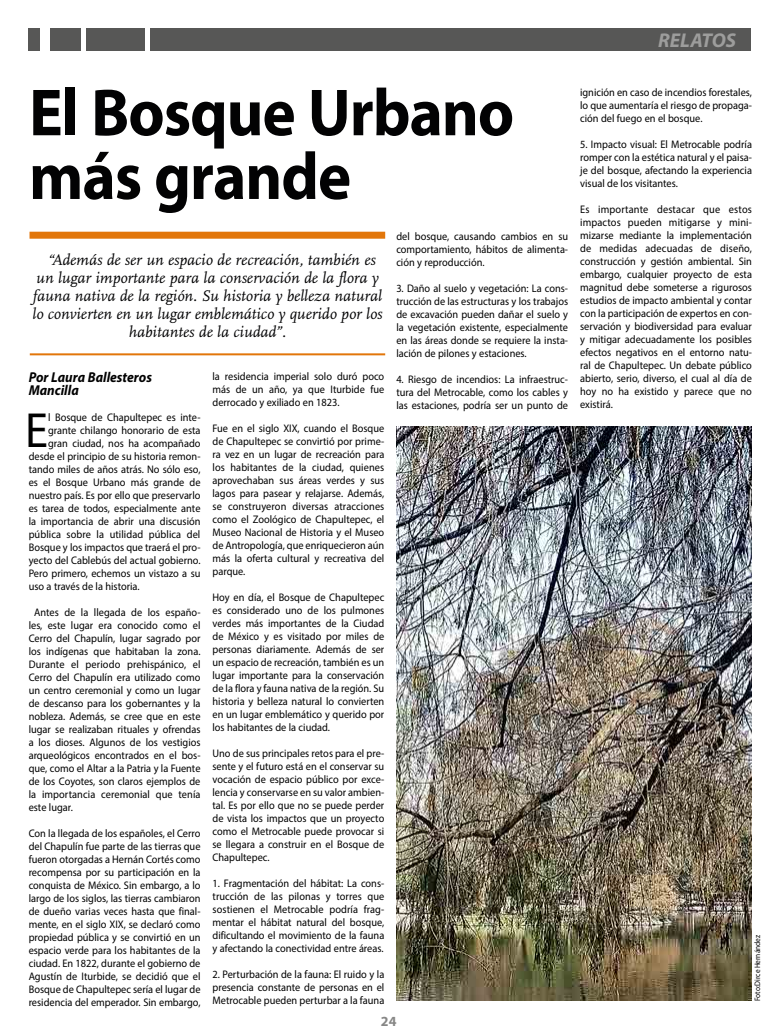
<style>
.page{position:relative;width:780px;height:1035px;background:#fff}
.page>*{position:absolute;margin:0;border:0;box-sizing:border-box;transform-origin:0 0}
.t1{font:700 67.1px/63.7px "Myriad Pro";letter-spacing:-.015em;color:#020203;scale:.94 1}
.t2{font:49.6px "Myriad Pro";color:#000;scale:.94 1}
.t3{font:italic 700 20px "Myriad Pro";color:#9d9d9c}
.t4{font:italic 16px/18px "Scala";color:#020203;text-align:center}
.t5{font:italic 700 14.3px/13.3px "Myriad Pro";color:#000;scale:.94 1}
.t6{font:700 14px "Myriad Pro";color:#878786}
.t7{font:11px/13px "Myriad Pro";color:#000;text-align:justify;scale:.94 1}
.t8{font:8px "Myriad Pro";color:#000;scale:.92 1}
</style>
<div class="page">
<div style="left:255px;top:28px;width:495px;height:23px;background:#575756"></div>
<div style="left:150px;top:28px;width:105px;height:23px;background:#575756"></div>
<div style="left:86px;top:28px;width:58px;height:23px;background:#575756"></div>
<div style="left:50px;top:28px;width:30px;height:23px;background:#575756"></div>
<div style="left:30px;top:232px;width:355px;height:7px;background:#e2760a"></div>
<hr style="left:30px;top:353px;width:355px;height:2px;background:#e2760a">
<div style="left:28px;top:28px;width:11px;height:23px;background:#575756"></div>
<img style="left:396px;top:427px;width:356px;height:574px">
<h3 class="t3" style="left:658px;top:33px;width:79px">RELATOS</h3>
<h1 class="t1" style="left:29px;top:83px;width:517px">El Bosque Urbano más grande</h1>
<p class="t4" style="left:32px;top:252px;width:351px">“Además de ser un espacio de recreación, también es<br>un lugar importante para la conservación de la flora y fauna nativa de la región. Su historia y belleza natural lo convierten en un lugar emblemático y querido por los habitantes de la ciudad”.</p>
<h3 class="t5" style="left:29px;top:371px;width:133px">Por Laura Ballesteros<br>Mancilla</h3>
<h2 class="t2" style="left:25px;top:406px;width:26px">E</h2>
<p class="t7" style="left:48px;top:411px;width:164px">l Bosque de Chapultepec es inte-</p>
<p class="t7" style="left:48px;top:424px;width:164px">grante chilango honorario de esta</p>
<p class="t7" style="left:48px;top:437px;width:164px">gran ciudad, nos ha acompañado</p>
<p class="t7" style="left:29px;top:450px;width:184px">desde el principio de su historia remon-</p>
<p class="t7" style="left:29px;top:463px;width:184px">tando miles de años atrás. No sólo eso,</p>
<p class="t7" style="left:29px;top:476px;width:184px">es el Bosque Urbano más grande de</p>
<p class="t7" style="left:29px;top:489px;width:184px">nuestro país. Es por ello que preservarlo</p>
<p class="t7" style="left:29px;top:502px;width:184px">es tarea de todos, especialmente ante</p>
<p class="t7" style="left:29px;top:515px;width:184px">la importancia de abrir una discusión</p>
<p class="t7" style="left:29px;top:528px;width:184px">pública sobre la utilidad pública del</p>
<p class="t7" style="left:29px;top:541px;width:184px">Bosque y los impactos que traerá el pro-</p>
<p class="t7" style="left:29px;top:554px;width:184px">yecto del Cablebús del actual gobierno.</p>
<p class="t7" style="left:29px;top:567px;width:184px">Pero primero, echemos un vistazo a su</p>
<p class="t7" style="left:29px;top:580px;width:120px">uso a través de la historia.</p>
<p class="t7" style="left:29px;top:606px;width:184px;text-indent:5px">Antes de la llegada de los españo&shy;les, este lugar era conocido como el Cerro del Chapulín, lugar sagrado por los indígenas que habitaban la zona.<br>Durante el periodo prehispánico, el Cerro del Chapulín era utilizado como un centro ceremonial y como un lugar de descanso para los gobernantes y la nobleza. Además, se cree que en este lugar se realizaban rituales y ofrendas a los dioses. Algunos de los vestigios arqueológicos encontrados en el bos&shy;que, como el Altar a la Patria y la Fuente de los Coyotes, son claros ejemplos de la importancia ceremonial que tenía este lugar.</p>
<p class="t7" style="left:29px;top:827px;width:184px">Con la llegada de los españoles, el Cerro del Chapulín fue parte de las tierras que fueron otorgadas a Hernán Cortés como recompensa por su participación en la conquista de México. Sin embargo, a lo largo de los siglos, las tierras cambiaron de dueño varias veces hasta que final&shy;mente, en el siglo XIX, se declaró como propiedad pública y se convirtió en un espacio verde para los habitantes de la ciudad. En 1822, durante el gobierno de Agustín de Iturbide, se decidió que el Bosque de Chapultepec sería el lugar de residencia del emperador. Sin embargo,</p>
<p class="t7" style="left:212px;top:370px;width:184px">la residencia imperial solo duró poco más de un año, ya que Iturbide fue derrocado y exiliado en 1823.</p>
<p class="t7" style="left:212px;top:422px;width:184px">Fue en el siglo XIX, cuando el Bosque de Chapultepec se convirtió por prime&shy;ra vez en un lugar de recreación para los habitantes de la ciudad, quienes aprovechaban sus áreas verdes y sus lagos para pasear y relajarse. Además, se construyeron diversas atracciones como el Zoológico de Chapultepec, el Museo Nacional de Historia y el Museo de Antropología, que enriquecieron aún más la oferta cultural y recreativa del parque.</p>
<p class="t7" style="left:212px;top:591px;width:184px">Hoy en día, el Bosque de Chapultepec es considerado uno de los pulmones verdes más importantes de la Ciudad de México y es visitado por miles de personas diariamente. Además de ser un espacio de recreación, también es un lugar importante para la conservación de la flora y fauna nativa de la región. Su historia y belleza natural lo convierten en un lugar emblemático y querido por los habitantes de la ciudad.</p>
<p class="t7" style="left:212px;top:747px;width:184px">Uno de sus principales retos para el pre&shy;sente y el futuro está en el conservar su vocación de espacio público por exce&shy;lencia y conservarse en su valor ambien&shy;tal. Es por ello que no se puede perder de vista los impactos que un proyecto como el Metrocable puede provocar si se llegara a construir en el Bosque de Chapultepec.</p>
<p class="t7" style="left:212px;top:877px;width:184px">1. Fragmentación del hábitat: La cons&shy;trucción de las pilonas y torres que sostienen el Metrocable podría frag&shy;mentar el hábitat natural del bosque, dificultando el movimiento de la fauna y afectando la conectividad entre áreas.</p>
<p class="t7" style="left:212px;top:968px;width:184px">2. Perturbación de la fauna: El ruido y la presencia constante de personas en el Metrocable pueden perturbar a la fauna</p>
<p class="t7" style="left:396px;top:230px;width:184px">del bosque, causando cambios en su comportamiento, hábitos de alimenta&shy;ción y reproducción.</p>
<p class="t7" style="left:396px;top:282px;width:184px">3. Daño al suelo y vegetación: La cons&shy;trucción de las estructuras y los trabajos de excavación pueden dañar el suelo y la vegetación existente, especialmente en las áreas donde se requiere la insta&shy;lación de pilones y estaciones.</p>
<p class="t7" style="left:396px;top:373px;width:184px">4. Riesgo de incendios: La infraestruc&shy;tura del Metrocable, como los cables y las estaciones, podría ser un punto de</p>
<p class="t6" style="left:381px;top:1014px;width:17px">24</p>
<p class="t7" style="left:580px;top:86px;width:184px">ignición en caso de incendios forestales, lo que aumentaría el riesgo de propaga&shy;ción del fuego en el bosque.</p>
<p class="t7" style="left:580px;top:138px;width:184px">5. Impacto visual: El Metrocable podría romper con la estética natural y el paisa&shy;je del bosque, afectando la experiencia visual de los visitantes.</p>
<p class="t7" style="left:580px;top:203px;width:184px">Es importante destacar que estos impactos pueden mitigarse y mini&shy;mizarse mediante la implementación de medidas adecuadas de diseño, construcción y gestión ambiental. Sin embargo, cualquier proyecto de esta magnitud debe someterse a rigurosos estudios de impacto ambiental y contar con la participación de expertos en con&shy;servación y biodiversidad para evaluar y mitigar adecuadamente los posibles efectos negativos en el entorno natu&shy;ral de Chapultepec. Un debate público abierto, serio, diverso, el cual al día de hoy no ha existido y parece que no existirá.</p>
<p class="t8" style="left:753px;top:1001px;width:73px;rotate:-90deg">Foto:Dirce Hernández</p>
</div>
